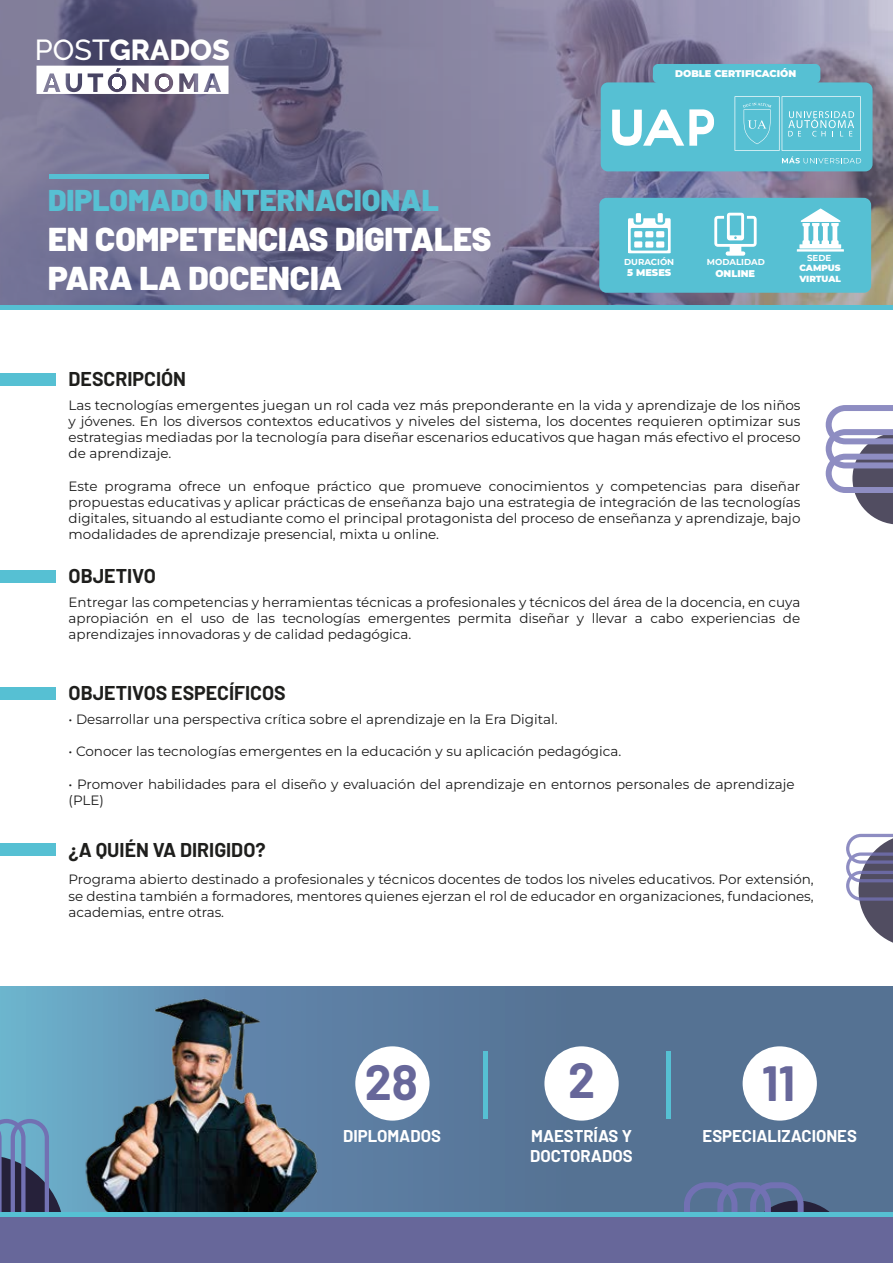
<style>
.page{position:relative;width:893px;height:1263px;background:#fff}
.page>*{position:absolute;margin:0;border:0;box-sizing:border-box;transform-origin:0 0}
.t1{font:700 48.3px "Barlow";color:#67679a}
.t2{font:900 33px/39.6px "Barlow";color:#fff}
.t3{font:900 30px "Barlow";color:#57c0d3}
.t4{font:800 28.8px "Raleway";color:#fff}
.t5{font:700 19.5px "Barlow";color:#1e1e1c}
.t6{font:700 16.65px/20px "Barlow";color:#fff}
.t7{font:100 13.5px/16.2px "Montserrat";color:#1a1a1a;text-align:justify}
.t8{font:900 9.75px "Montserrat";color:#fff}
.t9{font:900 8.85px/10.6px "Montserrat";letter-spacing:-.01em;color:#fff}
.t10{font:700 8.7px "Montserrat";color:#fff}
.s1{font-weight:500}
</style>
<div class="page">
<svg style="left:826px;top:405px;width:67px;height:119px"></svg>
<svg style="left:0;top:0;width:893px;height:306px;background:#797693"></svg>
<hr style="left:49px;top:175px;width:160px;height:4px;background:#56c0d3">
<div style="left:0;top:986px;width:893px;height:247px;background:#557293"></div>
<img style="left:0;top:986px;width:405px;height:227px">
<div style="left:355px;top:1046px;width:75px;height:74px;background:#fff;border-radius:50%"></div>
<svg style="left:846px;top:834px;width:47px;height:109px"></svg>
<svg style="left:0;top:1119px;width:65px;height:94px;background:#58789b"></svg>
<svg style="left:684px;top:1182px;width:166px;height:31px"></svg>
<hr style="left:483px;top:1051px;width:4px;height:68px;background:#56c0d3">
<div style="left:666px;top:1051px;width:5px;height:68px;background:#56c0d3"></div>
<div style="left:0;top:1215px;width:893px;height:48px;background:#67679a"></div>
<hr style="left:0;top:1213px;width:893px;height:4px;background:#56c0d3">
<svg style="left:37px;top:66px;width:192px;height:28px"></svg>
<div style="left:0;top:373px;width:56px;height:13px;background:#56c0d3"></div>
<div style="left:0;top:570px;width:56px;height:12px;background:#56c0d3"></div>
<div style="left:0;top:687px;width:56px;height:13px;background:#56c0d3"></div>
<div style="left:0;top:844px;width:56px;height:12px;background:#56c0d3"></div>
<hr style="left:0;top:306px;width:893px;height:4px;background:#56c0d3">
<div style="left:599px;top:198px;width:272px;height:95px;background:#56c0d3;border-radius:7px"></div>
<svg style="left:628px;top:213px;width:43px;height:40px"></svg>
<svg style="left:797px;top:209px;width:47px;height:43px"></svg>
<svg style="left:714px;top:213px;width:43px;height:43px"></svg>
<div style="left:601px;top:82px;width:271px;height:89px;background:#56c0d3;border-radius:7px"></div>
<svg style="left:612px;top:109px;width:102px;height:37px"></svg>
<svg style="left:734px;top:96px;width:127px;height:67px"></svg>
<div style="left:653px;top:64px;width:167px;height:19px;background:#56c0d3;border-radius:5px"></div>
<div style="left:544px;top:1046px;width:75px;height:74px;background:#fff;border-radius:50%"></div>
<div style="left:743px;top:1046px;width:74px;height:74px;background:#fff;border-radius:50%"></div>
<h3 class="t4" style="left:35px;top:34px;width:196px"><span class="s1">POST</span>GRADOS</h3>
<h3 class="t3" style="left:48px;top:182px;width:392px">DIPLOMADO INTERNACIONAL</h3>
<h2 class="t2" style="left:48px;top:219px;width:445px">EN COMPETENCIAS DIGITALES<br>PARA LA DOCENCIA</h2>
<p class="t8" style="left:675px;top:66px;width:122px">DOBLE CERTIFICACIÓN</p>
<p class="t10" style="left:807px;top:251px;width:26px">SEDE</p>
<p class="t10" style="left:624px;top:255px;width:52px">DURACIÓN</p>
<p class="t8" style="left:627px;top:266px;width:45px">5 MESES</p>
<p class="t9" style="left:799px;top:262px;width:43px">CAMPUS<br>VIRTUAL</p>
<p class="t10" style="left:707px;top:256px;width:59px">MODALIDAD</p>
<p class="t8" style="left:715px;top:266px;width:41px">ONLINE</p>
<h3 class="t5" style="left:69px;top:367px;width:119px">DESCRIPCIÓN</h3>
<p class="t7" style="left:69px;top:396px;width:733px">Las tecnologías emergentes juegan un rol cada vez más preponderante en la vida y aprendizaje de los niños y jóvenes. En los diversos contextos educativos y niveles del sistema, los docentes requieren optimizar sus estrategias mediadas por la tecnología para diseñar escenarios educativos que hagan más efectivo el proceso de aprendizaje.</p>
<p class="t7" style="left:69px;top:477px;width:733px">Este programa ofrece un enfoque práctico que promueve conocimientos y competencias para diseñar propuestas educativas y aplicar prácticas de enseñanza bajo una estrategia de integración de las tecnologías digitales, situando al estudiante como el principal protagonista del proceso de enseñanza y aprendizaje, bajo modalidades de aprendizaje presencial, mixta u online.</p>
<h3 class="t5" style="left:69px;top:564px;width:89px">OBJETIVO</h3>
<p class="t7" style="left:69px;top:593px;width:733px">Entregar las competencias y herramientas técnicas a profesionales y técnicos del área de la docencia, en cuya apropiación en el uso de las tecnologías emergentes permita diseñar y llevar a cabo experiencias de aprendizajes innovadoras y de calidad pedagógica.</p>
<h3 class="t5" style="left:69px;top:681px;width:219px">OBJETIVOS ESPECÍFICOS</h3>
<p class="t7" style="left:69px;top:711px;width:490px">• Desarrollar una perspectiva crítica sobre el aprendizaje en la Era Digital.</p>
<p class="t7" style="left:69px;top:743px;width:554px">• Conocer las tecnologías emergentes en la educación y su aplicación pedagógica.</p>
<p class="t7" style="left:69px;top:776px;width:728px">• Promover habilidades para el diseño y evaluación del aprendizaje en entornos personales de aprendizaje (PLE)</p>
<h3 class="t5" style="left:69px;top:837px;width:199px">¿A QUIÉN VA DIRIGIDO?</h3>
<p class="t7" style="left:69px;top:871px;width:747px">Programa abierto destinado a profesionales y técnicos docentes de todos los niveles educativos. Por extensión, se destina también a formadores, mentores quienes ejerzan el rol de educador en organizaciones, fundaciones, academias, entre otras.</p>
<h1 class="t1" style="left:365px;top:1053px;width:55px">28</h1>
<p class="t6" style="left:343px;top:1125px;width:99px">DIPLOMADOS</p>
<h1 class="t1" style="left:568px;top:1051px;width:29px">2</h1>
<p class="t6" style="left:530px;top:1125px;width:104px">MAESTRÍAS Y<br>DOCTORADOS</p>
<h1 class="t1" style="left:762px;top:1053px;width:35px">11</h1>
<p class="t6" style="left:703px;top:1125px;width:156px">ESPECIALIZACIONES</p>
</div>
